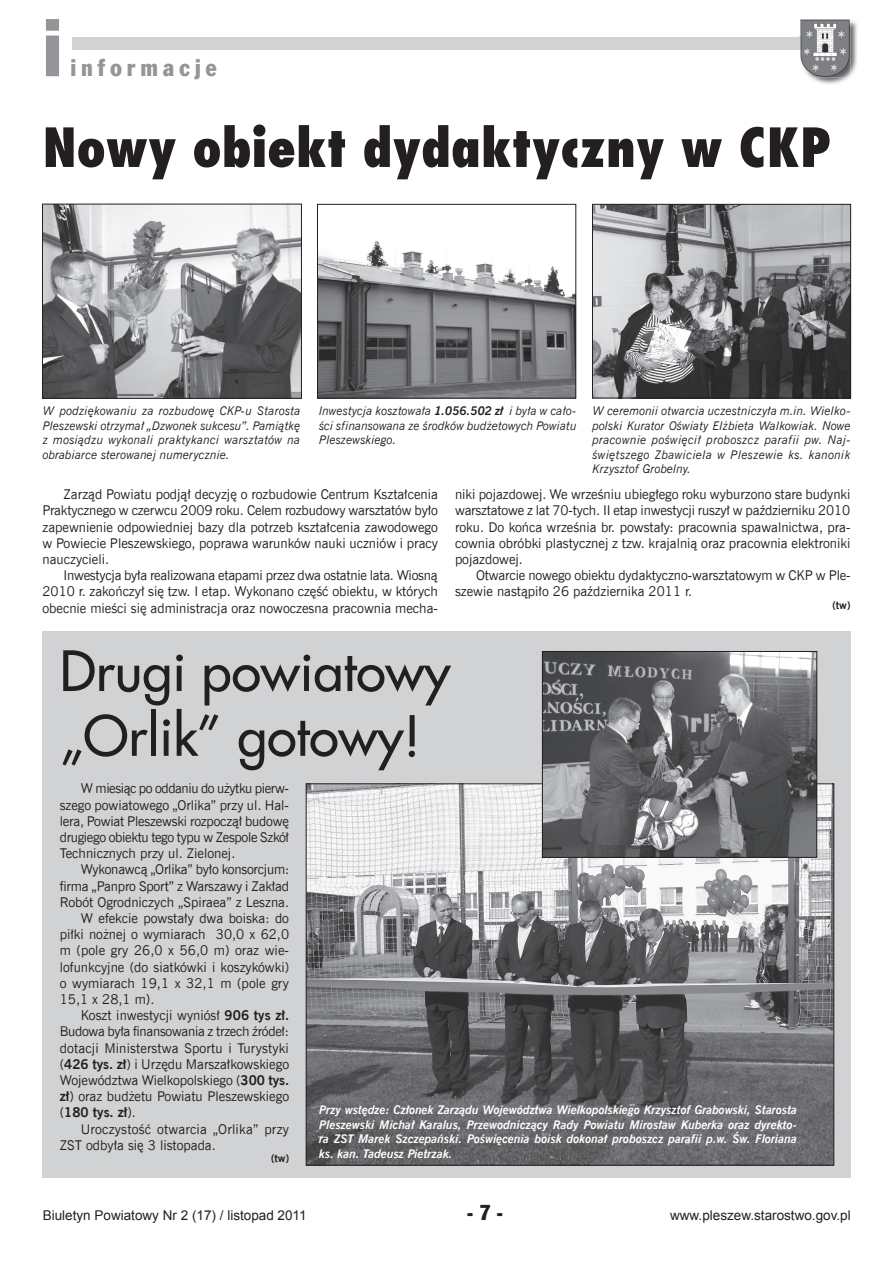
<style>
.page{position:relative;width:893px;height:1263px;background:#fff}
.page>*{position:absolute;margin:0;border:0;box-sizing:border-box;transform-origin:0 0}
.t1{font:81px "Frank Goth Cn EU";color:#939598}
.t2{font:54px/64.8px "Fujiyama 2";color:#231f20}
.t3{font:800 52.5px "Fujiyama";color:#231f20}
.t4{font:24px "Frank Goth Cn EU";letter-spacing:.2em;color:#939598}
.t5{font:21px "Frank Goth Cn EU";color:#231f20}
.t6{font:13.5px/16.2px "News Goth EU";color:#231f20;text-align:justify}
.t7{font:13.5px "Arial";color:#231f20}
.t8{font:13.5px "News Goth EU";letter-spacing:-.02em;color:#231f20}
.t9{font:700 13.5px "News Goth EU";color:#231f20}
.t10{font:italic 12px/14.4px "News Goth EU";color:#231f20;text-align:justify}
.t11{font:italic 700 12px/14.4px "News Goth EU";letter-spacing:.005em;color:#fff;text-align:justify}
.t12{font:700 10.5px "News Goth EU";color:#231f20}
.s1{font-weight:700}
.s2{font-weight:400}
</style>
<div class="page">
<div style="left:43px;top:631px;width:808px;height:547px;background:#d1d2d4"></div>
<div style="left:72px;top:37px;width:734px;height:13px;background:#d1d2d4"></div>
<img style="left:811px;top:21px;width:46px;height:63px">
<img style="left:800px;top:20px;width:50px;height:58px">
<svg style="left:800px;top:37px;width:6px;height:13px"></svg>
<img style="left:594px;top:206px;width:255px;height:190px">
<div style="left:592px;top:204px;width:259px;height:194px;border:1px solid #231f20"></div>
<img style="left:44px;top:206px;width:256px;height:190px">
<div style="left:42px;top:204px;width:260px;height:194px;border:1px solid #231f20"></div>
<img style="left:319px;top:241px;width:255px;height:155px">
<div style="left:317px;top:204px;width:259px;height:194px;border:1px solid #231f20"></div>
<img style="left:308px;top:786px;width:524px;height:377px">
<img style="left:544px;top:653px;width:271px;height:202px">
<div style="left:542px;top:651px;width:275px;height:206px;border:1px solid #231f20"></div>
<h1 class="t1" style="left:43px;top:-6px;width:21px">i</h1>
<h3 class="t4" style="left:70px;top:52px;width:148px">informacje</h3>
<h3 class="t3" style="left:43px;top:113px;width:790px">Nowy obiekt dydaktyczny w CKP</h3>
<p class="t10" style="left:43px;top:404px;width:259px">W podziękowaniu za rozbudowę CKP-u Starosta Pleszewski otrzymał „Dzwonek sukcesu”. Pamiątkę z mosiądzu wykonali praktykanci warsztatów na obrabiarce sterowanej numerycznie.</p>
<p class="t10" style="left:319px;top:404px;width:259px">Inwestycja kosztowała <span class="s1">1.056.502 zł</span> i była w cało&shy;ści sfinansowana ze środków budżetowych Powiatu Pleszewskiego.</p>
<p class="t10" style="left:592px;top:404px;width:260px">W ceremonii otwarcia uczestniczyła m.in. Wielko&shy;polski Kurator Oświaty Elżbieta Walkowiak. Nowe pracownie poświęcił proboszcz parafii pw. Naj&shy;świętszego Zbawiciela w Pleszewie ks. kanonik Krzysztof Grobelny.</p>
<p class="t6" style="left:43px;top:487px;width:397px;text-indent:21px">Zarząd Powiatu podjął decyzję o rozbudowie Centrum Kształcenia Praktycznego w czerwcu 2009 roku. Celem rozbudowy warsztatów było zapewnienie odpowiedniej bazy dla potrzeb kształcenia zawodowego w Powiecie Pleszewskiego, poprawa warunków nauki uczniów i pracy nauczycieli.</p>
<p class="t6" style="left:43px;top:568px;width:397px;text-indent:21px">Inwestycja była realizowana etapami przez dwa ostatnie lata. Wiosną 2010 r. zakończył się tzw. I etap. Wykonano część obiektu, w których obecnie mieści się administracja oraz nowoczesna pracownia mecha-</p>
<p class="t6" style="left:455px;top:487px;width:397px">niki pojazdowej. We wrześniu ubiegłego roku wyburzono stare budynki warsztatowe z lat 70-tych. II etap inwestycji ruszył w październiku 2010 roku. Do końca września br. powstały: pracownia spawalnictwa, pra&shy;cownia obróbki plastycznej z tzw. krajalnią oraz pracownia elektroniki pojazdowej.</p>
<p class="t6" style="left:455px;top:568px;width:397px;text-indent:21px">Otwarcie nowego obiektu dydaktyczno-warsztatowym w CKP w Ple&shy;szewie nastąpiło 26 października 2011 r.</p>
<p class="t12" style="left:832px;top:599px;width:19px">(tw)</p>
<h2 class="t2" style="left:60px;top:636px;width:392px">Drugi powiatowy „Orlik” gotowy!</h2>
<p class="t6" style="left:60px;top:781px;width:231px;text-indent:21px">W miesiąc po oddaniu do użytku pierw&shy;szego powiatowego „Orlika” przy ul. Hal&shy;lera, Powiat Pleszewski rozpoczął budowę drugiego obiektu tego typu w Zespole Szkół Technicznych przy ul. Zielonej.</p>
<p class="t6" style="left:81px;top:862px;width:210px">Wykonawcą „Orlika” było konsorcjum:</p>
<p class="t6" style="left:60px;top:878px;width:231px">firma „Panpro Sport” z Warszawy i Zakład</p>
<p class="t6" style="left:60px;top:894px;width:231px">Robót Ogrodniczych „Spiraea” z Leszna.</p>
<p class="t6" style="left:81px;top:910px;width:210px">W efekcie powstały dwa boiska: do</p>
<p class="t6" style="left:60px;top:927px;width:231px">piłki nożnej o wymiarach 30,0 x 62,0</p>
<p class="t6" style="left:60px;top:943px;width:231px">m (pole gry 26,0 x 56,0 m) oraz wie-</p>
<p class="t6" style="left:60px;top:959px;width:231px">lofunkcyjne (do siatkówki i koszykówki)</p>
<p class="t6" style="left:60px;top:975px;width:231px">o wymiarach 19,1 x 32,1 m (pole gry</p>
<p class="t6" style="left:60px;top:991px;width:96px">15,1 x 28,1 m).</p>
<p class="t6" style="left:81px;top:1008px;width:210px">Koszt inwestycji wyniósł <span class="s1">906 tys zł.</span></p>
<p class="t8" style="left:60px;top:1023px;width:231px">Budowa była finansowania z trzech źródeł:</p>
<p class="t6" style="left:60px;top:1040px;width:231px">dotacji Ministerstwa Sportu i Turystyki</p>
<p class="t6" style="left:60px;top:1056px;width:231px">(<span class="s1">426 tys. zł</span>) i Urzędu Marszałkowskiego</p>
<p class="t6" style="left:60px;top:1072px;width:231px">Województwa Wielkopolskiego (<span class="s1">300 tys.</span></p>
<p class="t6" style="left:60px;top:1089px;width:231px"><span class="s1">zł</span>) oraz budżetu Powiatu Pleszewskiego</p>
<p class="t9" style="left:60px;top:1104px;width:78px"><span class="s2">(</span>180 tys. zł<span class="s2">).</span></p>
<p class="t6" style="left:81px;top:1121px;width:210px">Uroczystość otwarcia „Orlika” przy</p>
<p class="t6" style="left:60px;top:1137px;width:158px">ZST odbyła się 3 listopada.</p>
<p class="t12" style="left:271px;top:1152px;width:19px">(tw)</p>
<p class="t11" style="left:319px;top:1103px;width:480px">Przy wstędze: Członek Zarządu Województwa Wielkopolskiego Krzysztof Grabowski, Starosta Pleszewski Michał Karalus, Przewodniczący Rady Powiatu Mirosław Kuberka oraz dyrekto&shy;ra ZST Marek Szczepański. Poświęcenia boisk dokonał proboszcz parafii p.w. Św. Floriana ks. kan. Tadeusz Pietrzak.</p>
<p class="t7" style="left:43px;top:1206px;width:265px">Biuletyn Powiatowy Nr 2 (17) / listopad 2011</p>
<h3 class="t5" style="left:467px;top:1199px;width:37px">- 7 -</h3>
<p class="t7" style="left:670px;top:1206px;width:182px">www.pleszew.starostwo.gov.pl</p>
</div>
